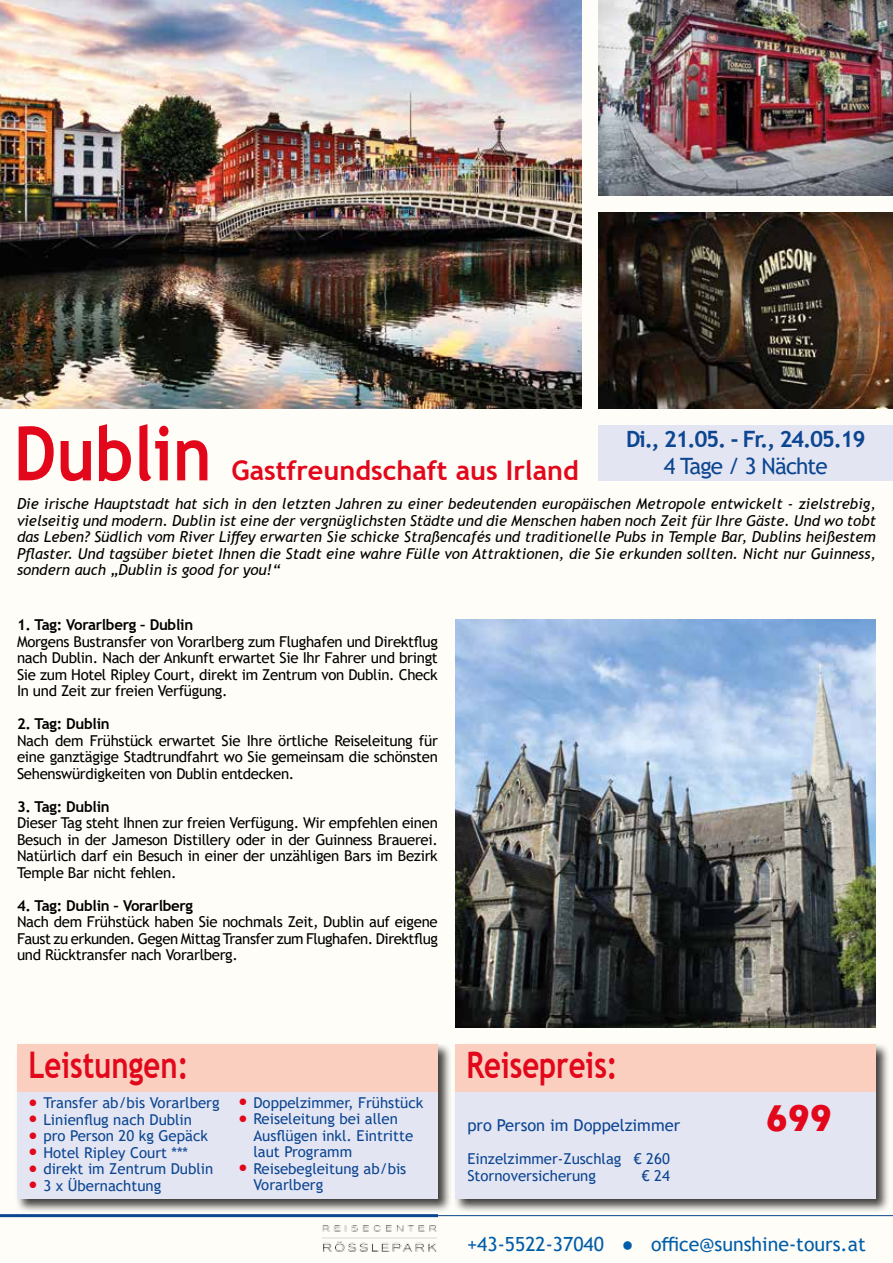
<style>
.page{position:relative;width:893px;height:1263px;background:#fffdf7}
.page>*{position:absolute;margin:0;border:0;box-sizing:border-box;transform-origin:0 0}
.t1{font:700 75.3px "Trebuchet MS";color:#e2071b;scale:.88 1}
.t2{font:800 condensed 39.15px "Tw Cen";color:#e2071b;scale:1.15 1}
.t3{font:700 36.75px "Trebuchet MS";color:#e2071b;scale:.8 1}
.t4{font:700 27px "Trebuchet MS";color:#e2071b}
.t5{font:700 22.5px "Trebuchet MS";letter-spacing:-.06em;color:#0c4691}
.t6{font:22.5px "Trebuchet MS";letter-spacing:-.04em;color:#0c4691}
.t7{font:19.5px "Trebuchet MS";color:#005da9}
.t8{font:16.5px "Trebuchet MS";color:#0c4691}
.t9{font:15px/16.5px "Trebuchet MS";letter-spacing:-.02em;color:#000;text-align:justify}
.t10{font:italic 15px/16.5px "Trebuchet MS";color:#000;text-align:justify}
.t11{font:15px/16.5px "Trebuchet MS";color:#0c4691}
.t12{font:700 15px "Trebuchet MS";letter-spacing:-.02em;color:#000}
.s1{font-family:"Times New Roman";color:#e2071b}
.s2{font-weight:700}
</style>
<div class="page">
<div style="left:453px;top:1042px;width:437px;height:171px;background:#000;opacity:.75"></div>
<div style="left:455px;top:1044px;width:421px;height:155px;background:#e4e5f3"></div>
<img style="left:322px;top:1226px;width:114px;height:26px">
<img style="left:0;top:0;width:582px;height:409px">
<img style="left:455px;top:619px;width:421px;height:408px">
<div style="left:455px;top:1044px;width:421px;height:48px;background:#facfbf"></div>
<img style="left:599px;top:213px;width:293px;height:196px">
<img style="left:599px;top:0;width:293px;height:196px">
<hr style="left:0;top:1215px;width:893px;height:1px;background:#0c4691">
<hr style="left:0;top:1214px;width:438px;height:3px;background:#0c4691">
<div style="left:15px;top:1042px;width:437px;height:171px;background:#000;opacity:.75"></div>
<div style="left:17px;top:1044px;width:421px;height:155px;background:#e4e5f3"></div>
<div style="left:17px;top:1044px;width:421px;height:48px;background:#facfbf"></div>
<div style="left:599px;top:426px;width:294px;height:55px;background:#e4e5f3"></div>
<hr style="left:892px;top:0;width:1px;height:409px;background:#005da9">
<h1 class="t1" style="left:14px;top:406px;width:226px">Dublin</h1>
<h3 class="t4" style="left:232px;top:454px;width:349px">Gastfreundschaft aus Irland</h3>
<h3 class="t5" style="left:626px;top:425px;width:241px">Di., 21.05. - Fr., 24.05.19</h3>
<h3 class="t6" style="left:664px;top:451px;width:166px">4 Tage / 3 Nächte</h3>
<p class="t10" style="left:17px;top:496px;width:860px">Die irische Hauptstadt hat sich in den letzten Jahren zu einer bedeutenden europäischen Metropole entwickelt - zielstrebig, vielseitig und modern. Dublin ist eine der vergnüglichsten Städte und die Menschen haben noch Zeit für Ihre Gäste. Und wo tobt das Leben? Südlich vom River Liffey erwarten Sie schicke Straßencafés und traditionelle Pubs in Temple Bar, Dublins heißestem Pflaster. Und tagsüber bietet Ihnen die Stadt eine wahre Fülle von Attraktionen, die Sie erkunden sollten. Nicht nur Guinness, sondern auch „Dublin is good for you!“</p>
<p class="t12" style="left:17px;top:616px;width:178px">1. Tag: Vorarlberg – Dublin</p>
<p class="t9" style="left:17px;top:633px;width:422px">Morgens Bustransfer von Vorarlberg zum Flughafen und Direktflug nach Dublin. Nach der Ankunft erwartet Sie Ihr Fahrer und bringt Sie zum Hotel Ripley Court, direkt im Zentrum von Dublin. Check In und Zeit zur freien Verfügung.</p>
<p class="t12" style="left:17px;top:715px;width:94px">2. Tag: Dublin</p>
<p class="t9" style="left:17px;top:732px;width:422px">Nach dem Frühstück erwartet Sie Ihre örtliche Reiseleitung für eine ganztägige Stadtrundfahrt wo Sie gemeinsam die schönsten Sehenswürdigkeiten von Dublin entdecken.</p>
<p class="t12" style="left:17px;top:797px;width:94px">3. Tag: Dublin</p>
<p class="t9" style="left:17px;top:815px;width:422px">Dieser Tag steht Ihnen zur freien Verfügung. Wir empfehlen einen Besuch in der Jameson Distillery oder in der Guinness Brauerei.<br>Natürlich darf ein Besuch in einer der unzähligen Bars im Bezirk Temple Bar nicht fehlen.</p>
<p class="t12" style="left:17px;top:896px;width:178px">4. Tag: Dublin – Vorarlberg</p>
<p class="t9" style="left:17px;top:914px;width:422px">Nach dem Frühstück haben Sie nochmals Zeit, Dublin auf eigene Faust zu erkunden. Gegen Mittag Transfer zum Flughafen. Direktflug und Rücktransfer nach Vorarlberg.</p>
<h3 class="t3" style="left:28px;top:1042px;width:202px">Leistungen:</h3>
<p class="t11" style="left:28px;top:1095px;width:193px"><span class="s1">●</span> Transfer ab/bis Vorarlberg</p>
<p class="t11" style="left:28px;top:1111px;width:165px"><span class="s1">●</span> Linienflug nach Dublin</p>
<p class="t11" style="left:28px;top:1128px;width:181px"><span class="s1">●</span> pro Person 20 kg Gepäck</p>
<p class="t11" style="left:28px;top:1144px;width:161px"><span class="s1">●</span> Hotel Ripley Court ***</p>
<p class="t11" style="left:28px;top:1161px;width:187px"><span class="s1">●</span> direkt im Zentrum Dublin</p>
<p class="t11" style="left:28px;top:1177px;width:135px"><span class="s1">●</span> 3 x Übernachtung</p>
<p class="t11" style="left:238px;top:1094px;width:187px"><span class="s1">●</span> Doppelzimmer, Frühstück</p>
<p class="t11" style="left:253px;top:1110px;width:161px;text-indent:-15px"><span class="s1">●</span> Reiseleitung bei allen<br>Ausflügen inkl. Eintritte laut Programm</p>
<p class="t11" style="left:253px;top:1160px;width:154px;text-indent:-15px"><span class="s1">●</span> Reisebegleitung ab/bis<br>Vorarlberg</p>
<h3 class="t3" style="left:466px;top:1042px;width:191px">Reisepreis:</h3>
<p class="t8" style="left:467px;top:1115px;width:214px">pro Person im Doppelzimmer</p>
<p class="t11" style="left:467px;top:1150px;width:204px">Einzelzimmer-Zuschlag € 260<br>Stornoversicherung</p>
<p class="t11" style="left:642px;top:1167px;width:30px">€ 24</p>
<h2 class="t2" style="left:766px;top:1095px;width:59px">699</h2>
<h3 class="t7" style="left:467px;top:1231px;width:400px">+43-5522-37040 <span class="s2">●</span> office@sunshine-tours.at</h3>
</div>
